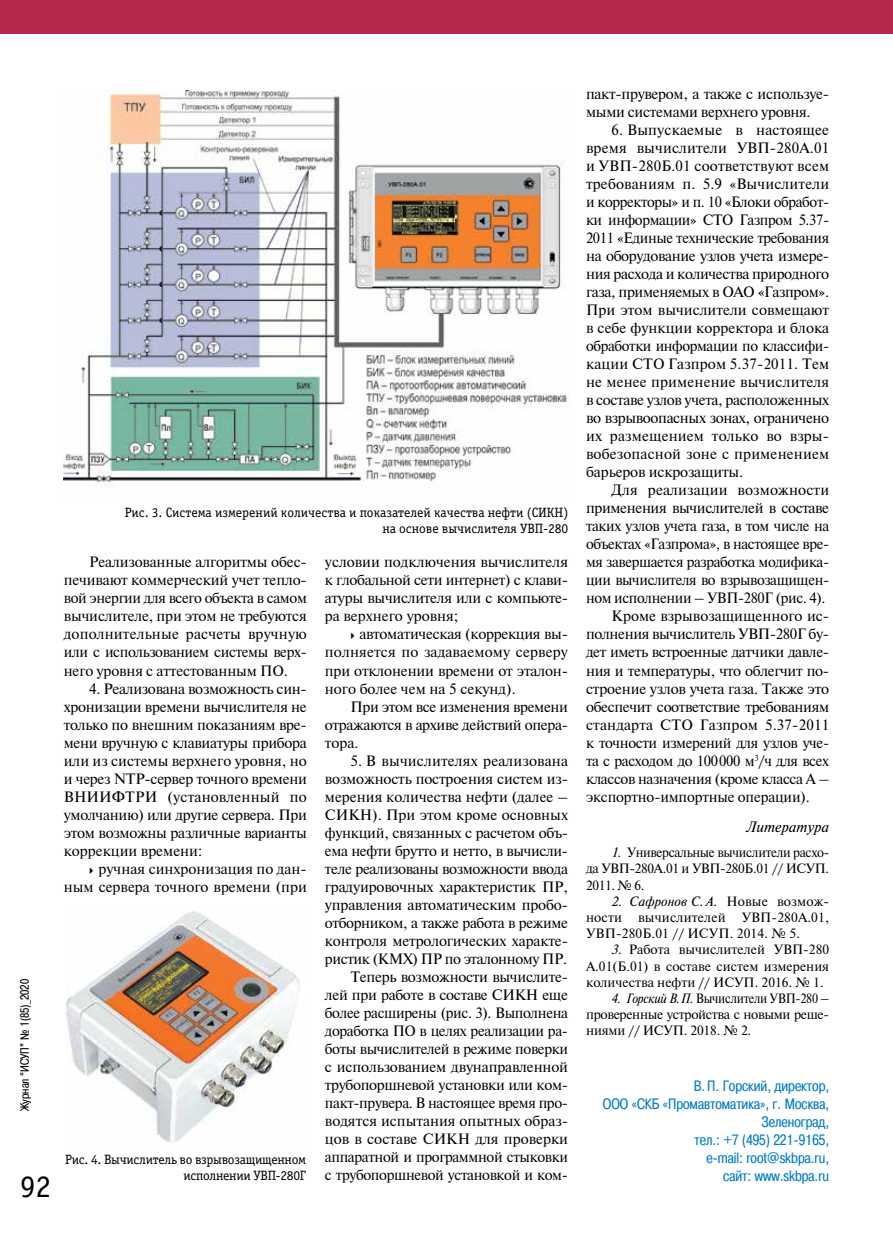
<style>
.page{position:relative;width:893px;height:1234px;background:#fff}
.page>*{position:absolute;margin:0;border:0;box-sizing:border-box;transform-origin:0 0}
.t1{font:31.5px "Officina Serif C";color:#000}
.t2{font:15px/18px "Newton";letter-spacing:-.02em;color:#000;text-align:justify}
.t3{font:15px/18px "Pragmatica Cond C";color:#007dc5;text-align:right}
.t4{font:15px/18px "Newton";color:#000;text-align:right}
.t5{font:15px "Newton";letter-spacing:.01em;color:#000}
.t6{font:italic 15px "Newton";color:#000}
.t7{font:13.5px/16.2px "Newton";letter-spacing:-.01em;color:#000;text-align:justify}
.t8{font:13.5px/16.2px "Officina Serif C";color:#000;text-align:right}
.t9{font:13.5px/16.2px "Newton";letter-spacing:-.01em;color:#000;text-align:justify;scale:.91 1}
.t10{font:13.5px/16.2px "Newton";letter-spacing:-.01em;color:#000;text-align:justify;scale:.96 1}
.t11{font:13.5px/16.2px "Officina Serif C";letter-spacing:-.02em;color:#000;text-align:right}
.t12{font:12px "Pragmatica Cond C";color:#000}
.s1{font-style:italic}
</style>
<div class="page">
<div style="left:0;top:0;width:893px;height:34px;background:#b7274c"></div>
<img style="left:64px;top:90px;width:503px;height:397px">
<img style="left:67px;top:911px;width:233px;height:232px">
<p class="t12" style="left:18px;top:1110px;width:134px;rotate:-90deg">Журнал “ИСУП” № 1(85)_2020</p>
<h1 class="t1" style="left:20px;top:1168px;width:33px">92</h1>
<p class="t8" style="left:125px;top:504px;width:445px">Рис. 3. Система измерений количества и показателей качества нефти (СИКН) на основе вычислителя УВП-280</p>
<p class="t2" style="left:64px;top:552px;width:245px;text-indent:26px">Реализованные алгоритмы обес‑ печивают коммерческий учет тепло‑ вой энергии для всего объекта в самом вычислителе, при этом не требуются дополнительные расчеты вручную или с использованием системы верх‑ него уровня с аттестованным ПО.</p>
<p class="t2" style="left:64px;top:678px;width:245px;text-indent:26px">4. Реализована возможность син‑ хронизации времени вычислителя не только по внешним показаниям вре‑ мени вручную с клавиатуры прибора или из системы верхнего уровня, но и через NTP-сервер точного времени ВНИИФТРИ (установленный по умолчанию) или другие сервера. При этом возможны различные варианты коррекции времени:</p>
<p class="t4" style="left:64px;top:858px;width:245px">ручная синхронизация по дан‑<br>ным сервера точного времени (при</p>
<p class="t11" style="left:65px;top:1151px;width:242px">Рис. 4. Вычислитель во взрывозащищенном исполнении УВП-280Г</p>
<p class="t2" style="left:325px;top:552px;width:245px">условии подключения вычислителя к глобальной сети интернет) с клави‑ атуры вычислителя или с компьюте‑ ра верхнего уровня;</p>
<p class="t2" style="left:325px;top:624px;width:245px;text-indent:34px">автоматическая (коррекция вы‑ полняется по задаваемому серверу при отклонении времени от эталон‑ ного более чем на 5 секунд).</p>
<p class="t2" style="left:325px;top:696px;width:245px;text-indent:26px">При этом все изменения времени отражаются в архиве действий опера‑ тора.</p>
<p class="t2" style="left:325px;top:750px;width:245px;text-align:right">5. В вычислителях реализована возможность построения систем из‑ мерения количества нефти (далее – СИКН). При этом кроме основных функций, связанных с расчетом объ‑ ема нефти брутто и нетто, в вычисли‑ теле реализованы возможности ввода градуировочных характеристик ПР, управления автоматическим пробо‑ отборником, а также работа в режиме контроля метрологических характе‑ ристик (КМХ) ПР по эталонному ПР.<br>Теперь возможности вычислите‑ лей при работе в составе СИКН еще более расширены (рис. 3). Выполнена доработка ПО в целях реализации ра‑ боты вычислителей в режиме поверки с использованием двунаправленной трубопоршневой установки или ком‑ пакт-прувера. В настоящее время про‑ водятся испытания опытных образ‑ цов в составе СИКН для проверки аппаратной и программной стыковки с трубопоршневой установкой и ком‑</p>
<p class="t2" style="left:586px;top:84px;width:245px">пакт-прувером, а также с используе‑ мыми системами верхнего уровня.</p>
<p class="t2" style="left:586px;top:120px;width:245px;text-align:left;text-indent:26px">6. Выпускаемые в настоящее время вычислители УВП‑280А.01 и УВП‑280Б.01 соответствуют всем требованиям п. 5.9 «Вычислители и корректоры» и п. 10 «Блоки обработ‑ ки информации» СТО Газпром 5.37- 2011 «Единые технические требования на оборудование узлов учета измере‑ ния расхода и количества природного газа, применяемых в ОАО «Газпром».<br>При этом вычислители совмещают в себе функции корректора и блока обработки информации по классифи‑ кации СТО Газпром 5.37-2011. Тем не менее применение вычислителя в составе узлов учета, расположенных во взрывоопасных зонах, ограничено их размещением только во взры‑ вобезопасной зоне с применением барьеров искрозащиты.</p>
<p class="t5" style="left:612px;top:479px;width:219px">Для реализации возможности</p>
<p class="t2" style="left:586px;top:498px;width:245px">применения вычислителей в составе</p>
<p class="t2" style="left:586px;top:516px;width:245px">таких узлов учета газа, в том числе на</p>
<p class="t2" style="left:586px;top:534px;width:245px">объектах «Газпрома», в настоящее вре‑</p>
<p class="t2" style="left:586px;top:552px;width:245px">мя завершается разработка модифика‑</p>
<p class="t2" style="left:586px;top:570px;width:245px">ции вычислителя во взрывозащищен‑</p>
<p class="t2" style="left:586px;top:588px;width:241px">ном исполнении – УВП‑280Г (рис. 4).</p>
<p class="t4" style="left:612px;top:606px;width:219px">Кроме взрывозащищенного ис‑</p>
<p class="t2" style="left:586px;top:624px;width:245px">полнения вычислитель УВП‑280Г бу‑</p>
<p class="t2" style="left:586px;top:642px;width:245px">дет иметь встроенные датчики давле‑</p>
<p class="t2" style="left:586px;top:660px;width:245px">ния и температуры, что облегчит по‑</p>
<p class="t2" style="left:586px;top:678px;width:245px">строение узлов учета газа. Также это</p>
<p class="t2" style="left:586px;top:696px;width:245px">обеспечит соответствие требованиям</p>
<p class="t5" style="left:586px;top:713px;width:245px">стандарта СТО Газпром 5.37-2011</p>
<p class="t2" style="left:586px;top:732px;width:245px">к точности измерений для узлов уче‑</p>
<p class="t2" style="left:586px;top:750px;width:245px">та с расходом до 100000 м<sup>3</sup>/ч для всех</p>
<p class="t2" style="left:586px;top:768px;width:245px">классов назначения (кроме класса А –</p>
<p class="t2" style="left:586px;top:786px;width:225px">экспортно-импортные операции).</p>
<p class="t6" style="left:746px;top:817px;width:85px">Литература</p>
<p class="t10" style="left:586px;top:843px;width:255px;text-indent:26px"><span class="s1">1.</span> Универсальные вычислители расхо‑ да УВП‑280А.01 и УВП‑280Б.01 // ИСУП.<br>2011. № 6.</p>
<p class="t7" style="left:586px;top:892px;width:245px;text-indent:26px"><span class="s1">2. Сафронов С.А.</span> Новые возмож‑ ности вычислителей УВП‑280А.01, УВП‑280Б.01 // ИСУП. 2014. № 5.</p>
<p class="t7" style="left:586px;top:940px;width:245px;text-indent:26px"><span class="s1">3.</span> Работа вычислителей УВП‑280<br>А.01(Б.01) в составе систем измерения количества нефти // ИСУП. 2016. № 1.</p>
<p class="t9" style="left:586px;top:989px;width:269px;text-indent:26px"><span class="s1">4. Горский В.П.</span> Вычислители УВП‑280 – проверенные устройства с новыми реше‑ ниями // ИСУП. 2018. № 2.</p>
<p class="t3" style="left:603px;top:1076px;width:228px">В. П. Горский, директор,<br>ООО «СКБ «Промавтоматика», г. Москва,<br>Зеленоград,<br>тел.: +7 (495) 221‑9165,<br>e‑mail: root@skbpa.ru,<br>сайт: www.skbpa.ru</p>
</div>
